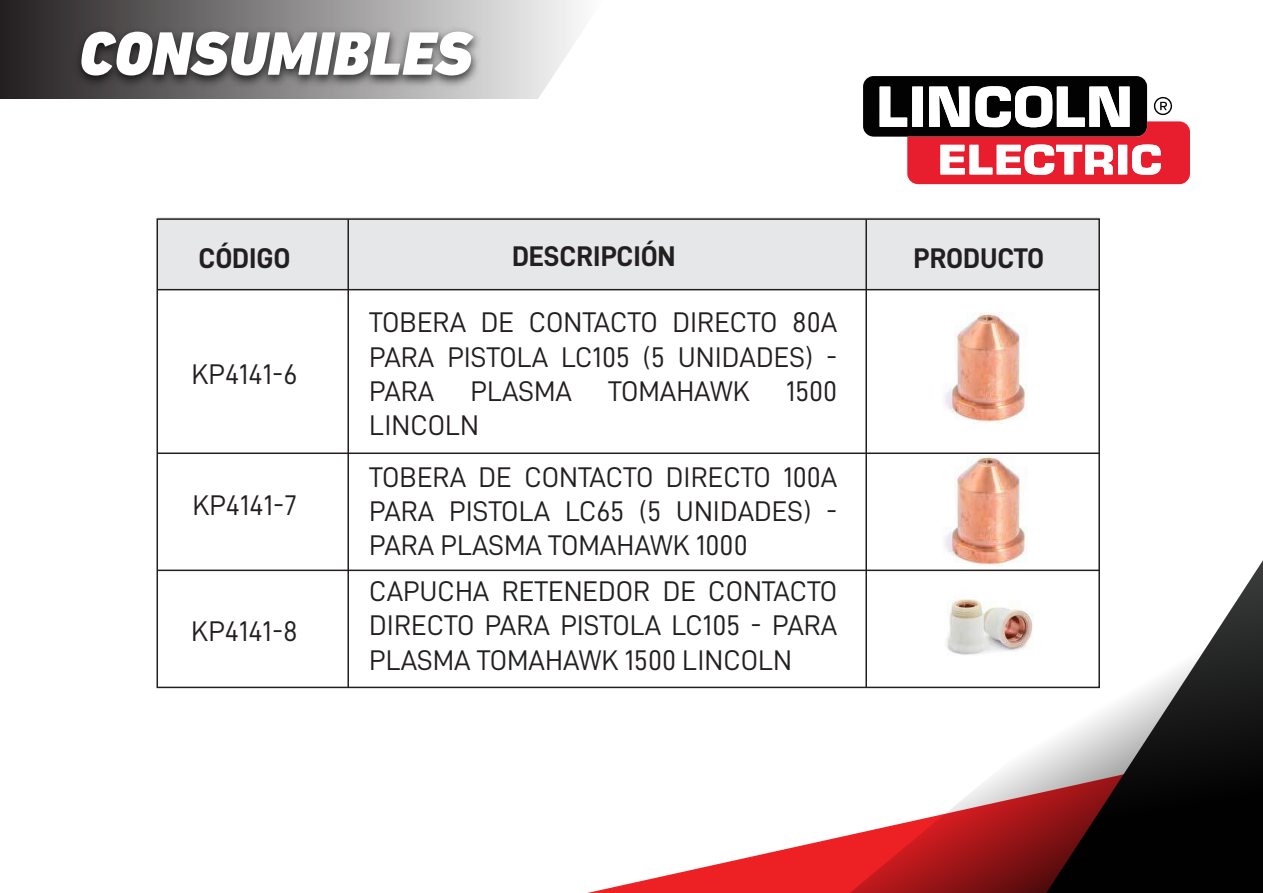
<style>
.page{position:relative;width:1263px;height:893px;background:#fff}
.page>*{position:absolute;margin:0;border:0;box-sizing:border-box;transform-origin:0 0}
.t1{font:italic 900 62.4px "DIN Next LT Pro";color:#fff}
.t2{font:28.5px/34.2px "D DIN";color:#231f20;text-align:justify}
.t3{font:28.5px "D DIN Bold";letter-spacing:-.01em;color:#231f20}
</style>
<div class="page">
<svg style="left:863px;top:76px;width:327px;height:237px"></svg>
<svg style="left:850px;top:566px;width:196px;height:123px"></svg>
<svg style="left:587px;top:747px;width:459px;height:146px"></svg>
<svg style="left:1046px;top:560px;width:217px;height:333px"></svg>
<svg style="left:0;top:0;width:578px;height:99px;background:#949292"></svg>
<img style="left:66px;top:14px;width:420px;height:85px">
<div style="left:157px;top:218px;width:942px;height:72px;background:#e6e7e8"></div>
<hr style="left:157px;top:570px;width:942px;height:1px;background:#231f20">
<hr style="left:157px;top:452px;width:942px;height:2px;background:#231f20">
<hr style="left:157px;top:289px;width:942px;height:1px;background:#231f20">
<hr style="left:865px;top:219px;width:2px;height:468px;background:#231f20">
<hr style="left:347px;top:219px;width:2px;height:468px;background:#231f20">
<img style="left:944px;top:313px;width:83px;height:111px">
<img style="left:944px;top:455px;width:83px;height:111px">
<img style="left:936px;top:576px;width:102px;height:103px">
<h1 class="t1" style="left:79px;top:16px;width:395px">CONSUMIBLES</h1>
<p class="t3" style="left:198px;top:242px;width:94px">CÓDIGO</p>
<p class="t3" style="left:512px;top:241px;width:165px">DESCRIPCIÓN</p>
<p class="t3" style="left:913px;top:242px;width:132px">PRODUCTO</p>
<p class="t2" style="left:192px;top:357px;width:107px">KP4141-6</p>
<p class="t2" style="left:192px;top:488px;width:106px">KP4141-7</p>
<p class="t2" style="left:191px;top:613px;width:108px">KP4141-8</p>
<p class="t2" style="left:369px;top:305px;width:469px">TOBERA DE CONTACTO DIRECTO 80A PARA PISTOLA LC105 (5 UNIDADES) - PARA</p>
<p class="t2" style="left:471px;top:373px;width:103px">PLASMA</p>
<p class="t2" style="left:608px;top:373px;width:143px">TOMAHAWK</p>
<p class="t2" style="left:786px;top:373px;width:53px">1500</p>
<p class="t2" style="left:369px;top:398px;width:470px;line-height:52.2px">LINCOLN<br>TOBERA DE CONTACTO DIRECTO 100A</p>
<p class="t2" style="left:369px;top:494px;width:469px">PARA PISTOLA LC65 (5 UNIDADES) -<br>PARA PLASMA TOMAHAWK 1000</p>
<p class="t2" style="left:369px;top:574px;width:470px">CAPUCHA RETENEDOR DE CONTACTO DIRECTO PARA PISTOLA LC105 - PARA PLASMA TOMAHAWK 1500 LINCOLN</p>
</div>
